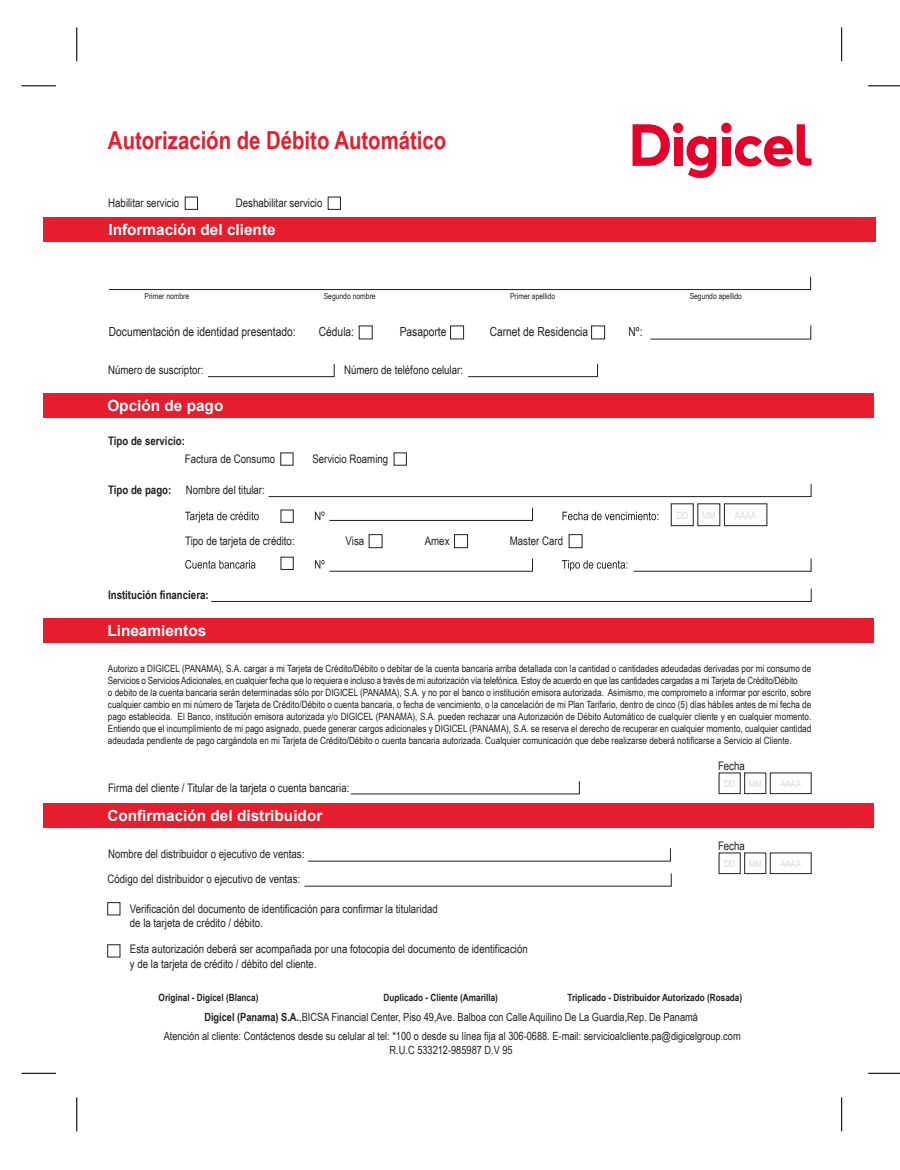
<style>
.page{position:relative;width:900px;height:1170px;background:#fff}
.page>*{position:absolute;margin:0;border:0;box-sizing:border-box;transform-origin:0 0}
.t1{font:700 24.75px "Arial Narrow";color:#e51d2d}
.t2{font:700 15.38px "Arial";color:#fff}
.t3{font:12.5px "Arial Narrow";color:#231f20}
.t4{font:11.75px/14.1px "Arial Narrow";color:#231f20}
.t5{font:700 11.75px "Arial Narrow";color:#231f20}
.t6{font:11.25px/18.8px "Arial Narrow";color:#231f20;text-align:center}
.t7{font:10px/12px "Arial Narrow";color:#231f20}
.t8{font:700 10px "Arial Narrow";color:#231f20}
.t9{font:10px "Arial Narrow";color:#d9dadc}
.t10{font:9.5px "Arial Narrow";color:#d9dadc}
.t11{font:8.25px "Arial Narrow";color:#231f20}
.s1{font-weight:700}
</style>
<div class="page">
<div style="left:43px;top:393px;width:831px;height:25px;background:#e51d2d"></div>
<div style="left:43px;top:217px;width:833px;height:25px;background:#e51d2d"></div>
<div style="left:43px;top:618px;width:831px;height:25px;background:#e51d2d"></div>
<div style="left:43px;top:804px;width:831px;height:24px;background:#e51d2d"></div>
<svg style="left:207px;top:363px;width:128px;height:15px"></svg>
<svg style="left:468px;top:363px;width:130px;height:15px"></svg>
<svg style="left:108px;top:276px;width:704px;height:14px"></svg>
<div style="left:185px;top:197px;width:13px;height:13px;border:1px solid #231f20"></div>
<div style="left:328px;top:197px;width:13px;height:13px;border:1px solid #231f20"></div>
<div style="left:394px;top:453px;width:13px;height:13px;border:1px solid #231f20"></div>
<div style="left:107px;top:902px;width:13px;height:13px;border:1px solid #231f20"></div>
<div style="left:107px;top:944px;width:13px;height:13px;border:1px solid #231f20"></div>
<svg style="left:185px;top:512px;width:74px;height:11px"></svg>
<svg style="left:315px;top:507px;width:218px;height:14px"></svg>
<div style="left:281px;top:510px;width:13px;height:13px;border:1px solid #231f20"></div>
<svg style="left:562px;top:512px;width:96px;height:8px"></svg>
<svg style="left:633px;top:558px;width:179px;height:14px"></svg>
<svg style="left:185px;top:560px;width:70px;height:9px"></svg>
<svg style="left:315px;top:558px;width:218px;height:14px"></svg>
<div style="left:281px;top:557px;width:13px;height:13px;border:1px solid #231f20"></div>
<svg style="left:562px;top:560px;width:65px;height:11px"></svg>
<svg style="left:308px;top:848px;width:363px;height:14px"></svg>
<svg style="left:304px;top:873px;width:368px;height:14px"></svg>
<div style="left:719px;top:853px;width:22px;height:21px;border:1px solid #231f20"></div>
<div style="left:744px;top:853px;width:22px;height:21px;border:1px solid #231f20"></div>
<div style="left:770px;top:853px;width:41px;height:21px;border:1px solid #231f20"></div>
<div style="left:719px;top:773px;width:22px;height:21px;border:1px solid #231f20"></div>
<div style="left:744px;top:773px;width:22px;height:21px;border:1px solid #231f20"></div>
<div style="left:770px;top:773px;width:41px;height:21px;border:1px solid #231f20"></div>
<svg style="left:211px;top:588px;width:601px;height:14px"></svg>
<svg style="left:350px;top:781px;width:230px;height:14px"></svg>
<svg style="left:650px;top:325px;width:162px;height:15px"></svg>
<div style="left:359px;top:326px;width:14px;height:13px;border:1px solid #231f20"></div>
<div style="left:450px;top:326px;width:14px;height:13px;border:1px solid #231f20"></div>
<div style="left:591px;top:326px;width:14px;height:13px;border:1px solid #231f20"></div>
<div style="left:369px;top:534px;width:13px;height:14px;border:1px solid #231f20"></div>
<div style="left:454px;top:534px;width:14px;height:14px;border:1px solid #231f20"></div>
<div style="left:569px;top:534px;width:13px;height:14px;border:1px solid #231f20"></div>
<svg style="left:268px;top:483px;width:544px;height:15px"></svg>
<div style="left:671px;top:504px;width:23px;height:22px;border:1px solid #231f20"></div>
<div style="left:724px;top:504px;width:43px;height:22px;border:1px solid #231f20"></div>
<hr style="left:76px;top:27px;width:1px;height:34px;background:#231f20">
<hr style="left:841px;top:27px;width:1px;height:34px;background:#231f20">
<hr style="left:76px;top:1097px;width:1px;height:34px;background:#231f20">
<hr style="left:841px;top:1097px;width:1px;height:34px;background:#231f20">
<hr style="left:22px;top:85px;width:34px;height:1px;background:#231f20">
<hr style="left:22px;top:1073px;width:34px;height:1px;background:#231f20">
<hr style="left:868px;top:85px;width:32px;height:1px;background:#231f20">
<hr style="left:868px;top:1073px;width:32px;height:1px;background:#231f20">
<svg style="left:633px;top:124px;width:37px;height:42px"></svg>
<div style="left:673px;top:123px;width:10px;height:10px;background:#e4002b;border-radius:50%"></div>
<div style="left:674px;top:137px;width:8px;height:29px;background:#e4002b"></div>
<svg style="left:687px;top:136px;width:29px;height:42px"></svg>
<div style="left:721px;top:123px;width:11px;height:10px;background:#e4002b;border-radius:50%"></div>
<div style="left:722px;top:137px;width:9px;height:29px;background:#e4002b"></div>
<svg style="left:735px;top:124px;width:77px;height:43px"></svg>
<h1 class="t1" style="left:108px;top:122px;width:340px">Autorización de Débito Automático</h1>
<p class="t4" style="left:108px;top:196px;width:73px">Habilitar servicio</p>
<p class="t4" style="left:236px;top:196px;width:88px">Deshabilitar servicio</p>
<h2 class="t2" style="left:108px;top:219px;width:169px">Información del cliente</h2>
<p class="t11" style="left:145px;top:290px;width:46px">Primer nombre</p>
<p class="t11" style="left:324px;top:290px;width:54px">Segundo nombre</p>
<p class="t11" style="left:510px;top:290px;width:47px">Primer apellido</p>
<p class="t11" style="left:690px;top:290px;width:54px">Segundo apellido</p>
<p class="t3" style="left:109px;top:323px;width:188px">Documentación de identidad presentado:</p>
<p class="t3" style="left:319px;top:322px;width:37px">Cédula:</p>
<p class="t3" style="left:400px;top:322px;width:48px">Pasaporte</p>
<p class="t3" style="left:490px;top:322px;width:100px">Carnet de Residencia</p>
<p class="t3" style="left:629px;top:322px;width:15px">Nº:</p>
<p class="t4" style="left:108px;top:362px;width:97px">Número de suscriptor:</p>
<p class="t4" style="left:344px;top:362px;width:120px">Número de teléfono celular:</p>
<h2 class="t2" style="left:107px;top:396px;width:118px">Opción de pago</h2>
<p class="t5" style="left:108px;top:432px;width:78px">Tipo de servicio:</p>
<p class="t5" style="left:108px;top:481px;width:65px">Tipo de pago:</p>
<p class="t4" style="left:185px;top:451px;width:92px">Factura de Consumo</p>
<p class="t4" style="left:312px;top:451px;width:77px">Servicio Roaming</p>
<p class="t4" style="left:186px;top:482px;width:81px">Nombre del titular:</p>
<p class="t4" style="left:185px;top:533px;width:111px">Tipo de tarjeta de crédito:</p>
<p class="t4" style="left:346px;top:533px;width:20px">Visa</p>
<p class="t4" style="left:425px;top:533px;width:26px">Amex</p>
<p class="t4" style="left:510px;top:533px;width:55px">Master Card</p>
<p class="t5" style="left:108px;top:586px;width:102px">Institución financiera:</p>
<h2 class="t2" style="left:107px;top:621px;width:100px">Lineamientos</h2>
<p class="t9" style="left:677px;top:508px;width:13px">DD</p>
<p class="t9" style="left:702px;top:508px;width:15px">MM</p>
<p class="t9" style="left:735px;top:508px;width:23px">AAAA</p>
<p class="t7" style="left:108px;top:662px;width:705px">Autorizo a DIGICEL (PANAMA), S.A. cargar a mi Tarjeta de Crédito/Débito o debitar de la cuenta bancaria arriba detallada con la cantidad o cantidades adeudadas derivadas por mi consumo de Servicios o Servicios Adicionales, en cualquier fecha que lo requiera e incluso a través de mi autorización vía telefónica. Estoy de acuerdo en que las cantidades cargadas a mi Tarjeta de Crédito/Débito<br>o debito de la cuenta bancaria serán determinadas sólo por DIGICEL (PANAMA), S.A. y no por el banco o institución emisora autorizada. Asimismo, me comprometo a informar por escrito, sobre cualquier cambio en mi número de Tarjeta de Crédito/Débito o cuenta bancaria, o fecha de vencimiento, o la cancelación de mi Plan Tarifario, dentro de cinco (5) días hábiles antes de mi fecha de pago establecida. El Banco, institución emisora autorizada y/o DIGICEL (PANAMA), S.A. pueden rechazar una Autorización de Débito Automático de cualquier cliente y en cualquier momento.<br>Entiendo que el incumplimiento de mi pago asignado, puede generar cargos adicionales y DIGICEL (PANAMA), S.A. se reserva el derecho de recuperar en cualquier momento, cualquier cantidad adeudada pendiente de pago cargándola en mi Tarjeta de Crédito/Débito o cuenta bancaria autorizada. Cualquier comunicación que debe realizarse deberá notificarse a Servicio al Cliente.</p>
<p class="t4" style="left:108px;top:780px;width:243px">Firma del cliente / Titular de la tarjeta o cuenta bancaria:</p>
<h2 class="t2" style="left:107px;top:806px;width:217px">Confirmación del distribuidor</h2>
<p class="t4" style="left:107px;top:841px;width:199px;line-height:25px">Nombre del distribuidor o ejecutivo de ventas:<br>Código del distribuidor o ejecutivo de ventas:</p>
<p class="t4" style="left:130px;top:901px;width:309px">Verificación del documento de identificación para confirmar la titularidad de la tarjeta de crédito / débito.</p>
<p class="t4" style="left:130px;top:942px;width:399px">Esta autorización deberá ser acompañada por una fotocopia del documento de identificación y de la tarjeta de crédito / débito del cliente.</p>
<p class="t4" style="left:718px;top:758px;width:28px">Fecha</p>
<p class="t10" style="left:724px;top:777px;width:13px">DD</p>
<p class="t10" style="left:749px;top:777px;width:14px">MM</p>
<p class="t10" style="left:780px;top:777px;width:22px">AAAA</p>
<p class="t4" style="left:718px;top:838px;width:28px">Fecha</p>
<p class="t10" style="left:724px;top:857px;width:13px">DD</p>
<p class="t10" style="left:749px;top:857px;width:14px">MM</p>
<p class="t10" style="left:780px;top:857px;width:22px">AAAA</p>
<p class="t8" style="left:159px;top:990px;width:101px">Original - Digicel (Blanca)</p>
<p class="t8" style="left:384px;top:990px;width:116px">Duplicado - Cliente (Amarilla)</p>
<p class="t8" style="left:568px;top:990px;width:176px">Triplicado - Distribuidor Autorizado (Rosada)</p>
<p class="t6" style="left:164px;top:1008px;width:579px"><span class="s1">Digicel (Panama) S.A.</span>,BICSA Financial Center, Piso 49,Ave. Balboa con Calle Aquilino De La Guardia,Rep. De Panamá<br>Atención al cliente: Contáctenos desde su celular al tel: *100 o desde su línea fija al 306-0688. E-mail: servicioalcliente.pa@digicelgroup.com</p>
<p class="t6" style="left:390px;top:1040px;width:125px">R.U.C 533212-985987 D.V 95</p>
</div>
